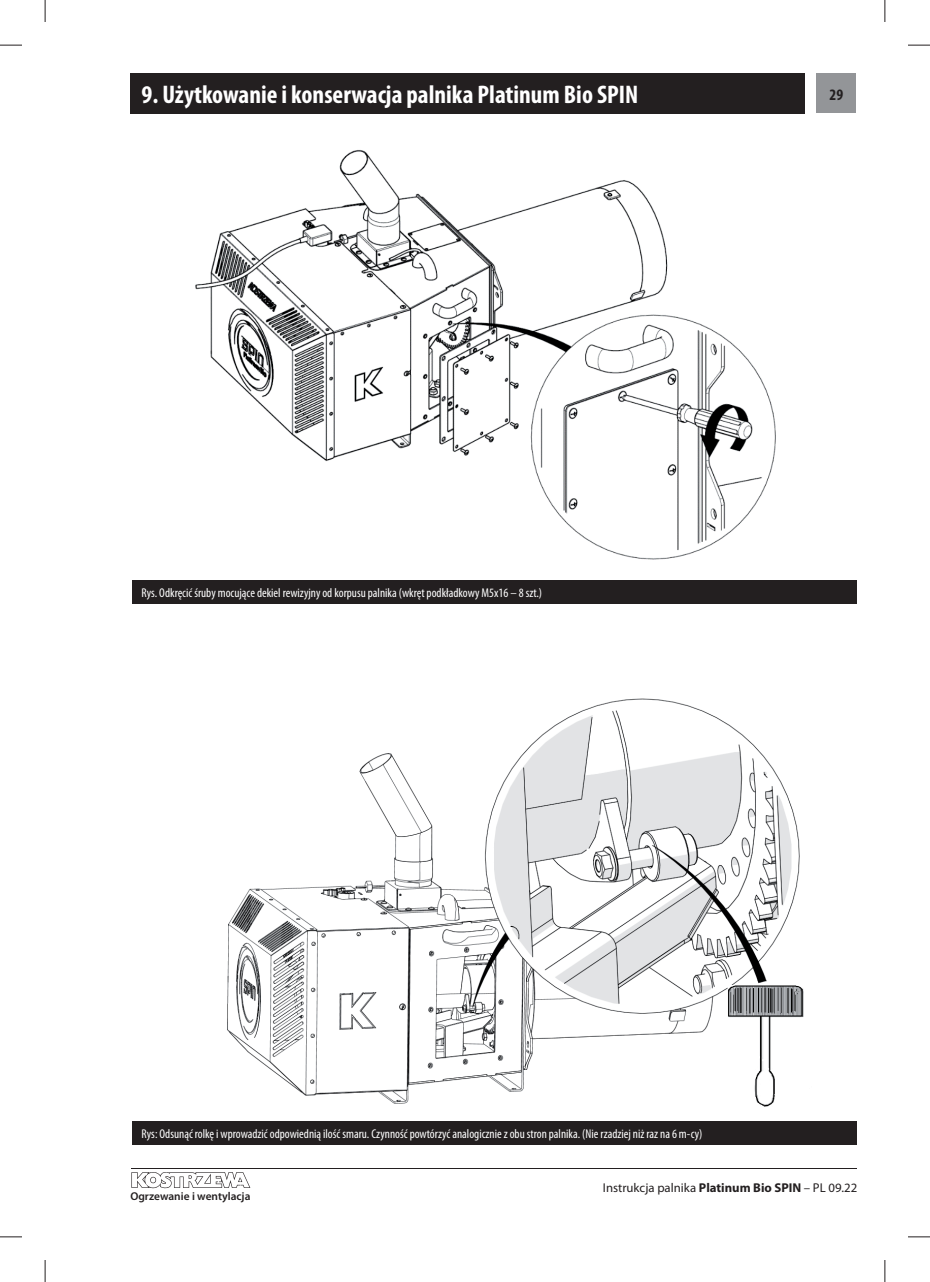
<style>
.page{position:relative;width:930px;height:1282px;background:#fff}
.page>*{position:absolute;margin:0;border:0;box-sizing:border-box;transform-origin:0 0}
.t1{font:700 condensed 25.6px "Myriad Pro";color:#fff}
.t2{font:700 condensed 16px "Myriad Pro";color:#231f20}
.t3{font:condensed 12.8px "Myriad Pro";color:#fff}
.t4{font:12.8px "Myriad Pro";color:#231f20}
.t5{font:600 11.4px "Myriad Pro";color:#231f20}
.s1{font-weight:700}
</style>
<div class="page">
<svg style="left:45px;top:0;width:1px;height:22px"></svg>
<svg style="left:884px;top:1260px;width:1px;height:21px"></svg>
<svg style="left:908px;top:45px;width:22px;height:1px"></svg>
<svg style="left:0;top:1236px;width:22px;height:1px"></svg>
<svg style="left:0;top:45px;width:22px;height:1px"></svg>
<svg style="left:908px;top:1236px;width:22px;height:1px"></svg>
<svg style="left:884px;top:0;width:1px;height:22px"></svg>
<svg style="left:45px;top:1260px;width:1px;height:21px"></svg>
<div style="left:816px;top:74px;width:40px;height:39px;background:#939598"></div>
<hr style="left:131px;top:1167px;width:726px;height:1px;background:#231f20">
<svg style="left:131px;top:1172px;width:119px;height:16px"></svg>
<div style="left:130px;top:74px;width:675px;height:40px;background:#231f20"></div>
<img style="left:195px;top:150px;width:581px;height:409px">
<div style="left:132px;top:580px;width:725px;height:24px;background:#231f20"></div>
<img style="left:227px;top:698px;width:577px;height:409px">
<div style="left:132px;top:1120px;width:725px;height:24px;background:#231f20"></div>
<h1 class="t1" style="left:142px;top:79px;width:498px">9. Użytkowanie i konserwacja palnika Platinum Bio SPIN</h1>
<p class="t3" style="left:142px;top:585px;width:402px">Rys. Odkręcić śruby mocujące dekiel rewizyjny od korpusu palnika (wkręt podkładkowy M5x16 – 8 szt.)</p>
<p class="t2" style="left:829px;top:84px;width:15px">29</p>
<p class="t3" style="left:142px;top:1125px;width:562px">Rys: Odsunąć rolkę i wprowadzić odpowiednią ilość smaru. Czynność powtórzyć analogicznie z obu stron palnika. (Nie rzadziej niż raz na 6 m-cy)</p>
<p class="t5" style="left:130px;top:1188px;width:122px">Ogrzewanie i wentylacja</p>
<p class="t4" style="left:603px;top:1180px;width:256px">Instrukcja palnika <span class="s1">Platinum Bio SPIN</span> – PL 09.22</p>
</div>
